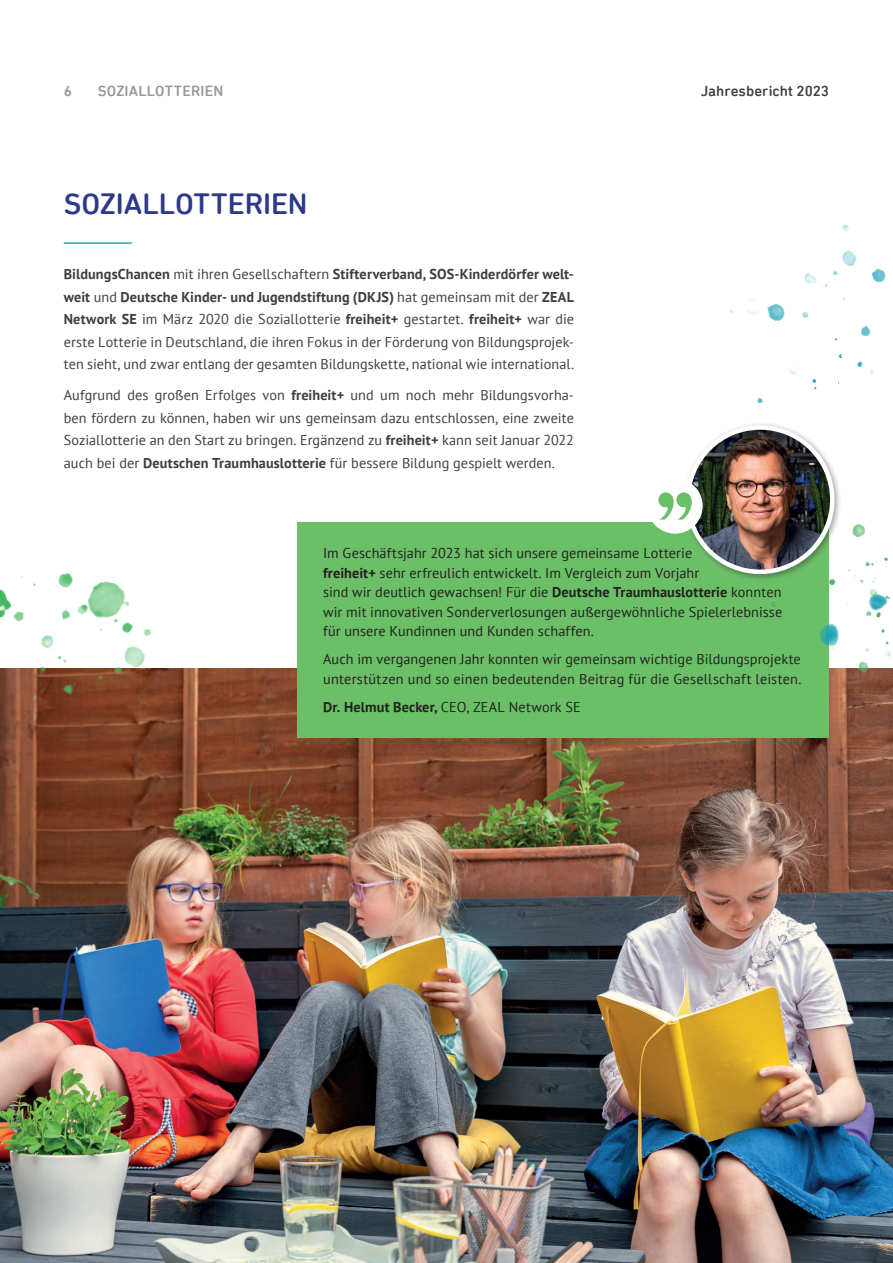
<style>
.page{position:relative;width:893px;height:1263px;background:#fff}
.page>*{position:absolute;margin:0;border:0;box-sizing:border-box;transform-origin:0 0}
.t1{font:500 30px "DIN Next Rounded LT Pro";letter-spacing:-.005em;color:#2a398b}
.t2{font:500 15px "DIN Next Rounded LT Pro";letter-spacing:.005em;color:#3e3e3f}
.t3{font:500 15px "DIN Next Rounded LT Pro";letter-spacing:.01em;color:#939598}
.t4{font:14.25px/22.5px "PT Sans";letter-spacing:.005em;color:#3e3e3f;text-align:justify}
.t5{font:14.25px/19.5px "PT Sans";letter-spacing:.005em;color:#231f20}
.s1{font-weight:700}
</style>
<div class="page">
<hr style="left:64px;top:242px;width:68px;height:2px;background:#21a2b6">
<img style="left:730px;top:225px;width:156px;height:179px">
<img style="left:0;top:669px;width:893px;height:594px">
<div style="left:298px;top:522px;width:531px;height:215px;background:#6bc067"></div>
<div style="left:683px;top:422px;width:159px;height:159px;background:#231f20;opacity:.4"></div>
<img style="left:688px;top:427px;width:144px;height:145px;border-radius:72px">
<div style="left:647px;top:478px;width:56px;height:56px;background:#fff;border-radius:50%"></div>
<svg style="left:658px;top:492px;width:34px;height:28px"></svg>
<img style="left:710px;top:507px;width:183px;height:195px">
<img style="left:0;top:573px;width:160px;height:141px">
<p class="t3" style="left:64px;top:82px;width:10px">6</p>
<p class="t3" style="left:98px;top:82px;width:127px">SOZIALLOTTERIEN</p>
<p class="t2" style="left:701px;top:82px;width:130px">Jahresbericht 2023</p>
<h1 class="t1" style="left:64px;top:186px;width:245px">SOZIALLOTTERIEN</h1>
<p class="t4" style="left:64px;top:263px;width:512px"><span class="s1">BildungsChancen</span> mit ihren Gesellschaftern <span class="s1">Stifterverband, SOS-Kinderdörfer welt&shy;weit</span> und <span class="s1">Deutsche Kinder- und Jugendstiftung (DKJS)</span> hat gemeinsam mit der <span class="s1">ZEAL Network SE</span> im März 2020 die Soziallotterie <span class="s1">freiheit+</span> gestartet. <span class="s1">freiheit+</span> war die erste Lotterie in Deutschland, die ihren Fokus in der Förderung von Bildungsprojek&shy;ten sieht, und zwar entlang der gesamten Bildungskette, national wie international.</p>
<p class="t4" style="left:64px;top:384px;width:512px">Aufgrund des großen Erfolges von <span class="s1">freiheit+</span> und um noch mehr Bildungsvorha&shy;ben fördern zu können, haben wir uns gemeinsam dazu entschlossen, eine zweite Soziallotterie an den Start zu bringen. Ergänzend zu <span class="s1">freiheit+</span> kann seit Januar 2022 auch bei der <span class="s1">Deutschen Traumhauslotterie</span> für bessere Bildung gespielt werden.</p>
<p class="t5" style="left:323px;top:543px;width:461px">Im Geschäftsjahr 2023 hat sich unsere gemeinsame Lotterie<br><span class="s1">freiheit+</span> sehr erfreulich entwickelt. Im Vergleich zum Vorjahr<br>sind wir deutlich gewachsen! Für die <span class="s1">Deutsche Traumhauslotterie</span> konnten wir mit innovativen Sonderverlosungen außergewöhnliche Spielerlebnisse für unsere Kundinnen und Kunden schaffen.</p>
<p class="t5" style="left:323px;top:649px;width:480px">Auch im vergangenen Jahr konnten wir gemeinsam wichtige Bildungsprojekte unterstützen und so einen bedeutenden Beitrag für die Gesellschaft leisten.</p>
<p class="t5" style="left:323px;top:697px;width:259px"><span class="s1">Dr. Helmut Becker,</span> CEO, ZEAL Network SE</p>
</div>
